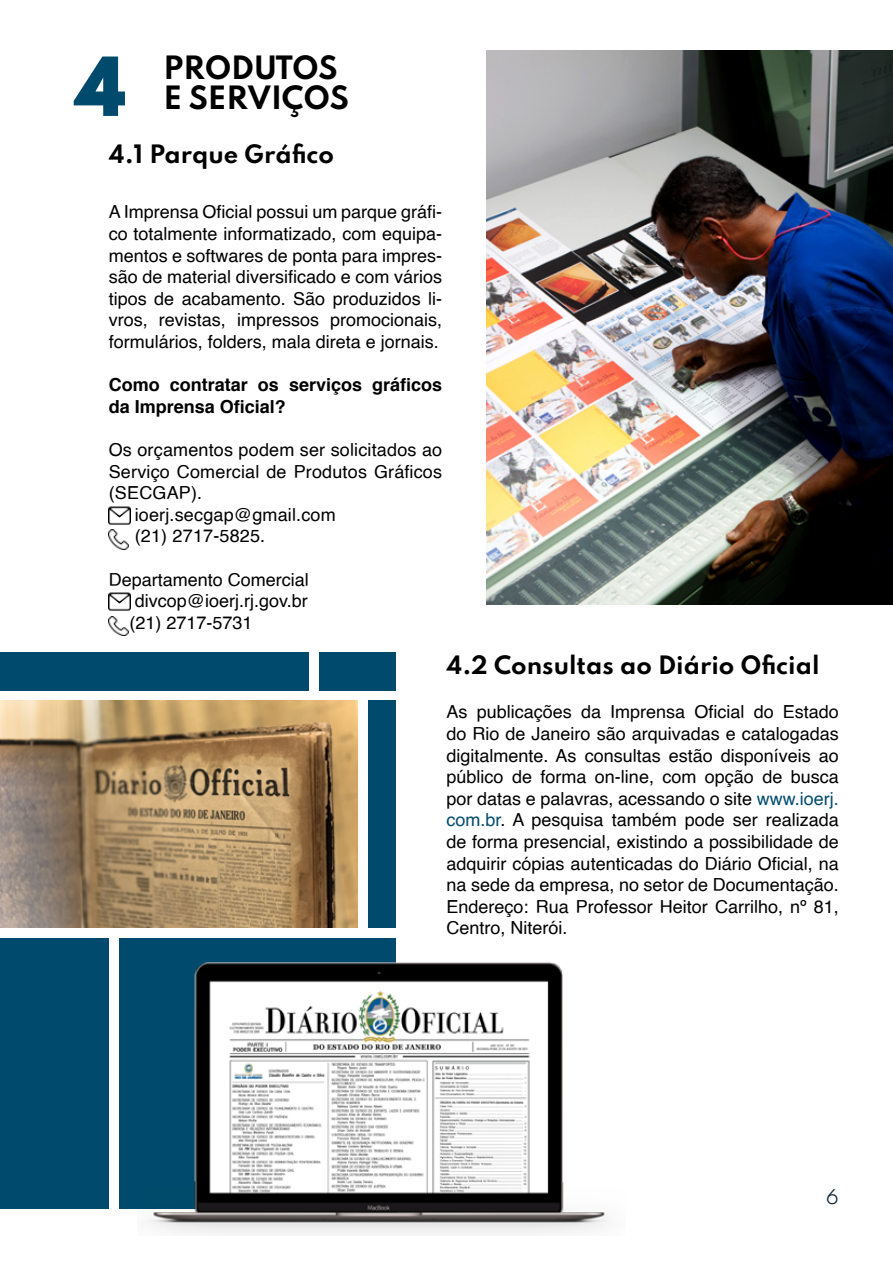
<style>
.page{position:relative;width:893px;height:1263px;background:#fff}
.page>*{position:absolute;margin:0;border:0;box-sizing:border-box;transform-origin:0 0}
.t1{font:900 72px "Spartan";color:#004b6d}
.t2{font:700 28.5px "Spartan";letter-spacing:-.01em;color:#000}
.t3{font:700 22.5px "Spartan";color:#000}
.t4{font:18px/21.6px "Helvetica";color:#000;text-align:justify}
.t5{font:700 18px/21.6px "Helvetica";color:#000}
.t6{font:18px "Spartan";color:#15293c}
.s1{color:#004b6d}
</style>
<div class="page">
<img style="left:487px;top:50px;width:406px;height:554px">
<div style="left:0;top:652px;width:308px;height:38px;background:#004b6d"></div>
<div style="left:319px;top:652px;width:76px;height:38px;background:#004b6d"></div>
<img style="left:0;top:700px;width:357px;height:228px">
<div style="left:368px;top:700px;width:27px;height:228px;background:#004b6d"></div>
<div style="left:0;top:938px;width:109px;height:270px;background:#004b6d"></div>
<div style="left:119px;top:938px;width:276px;height:270px;background:#004b6d"></div>
<img style="left:137px;top:949px;width:471px;height:285px">
<img style="left:109px;top:506px;width:21px;height:19px">
<img style="left:109px;top:592px;width:21px;height:19px">
<img style="left:109px;top:530px;width:19px;height:19px">
<img style="left:109px;top:616px;width:19px;height:19px">
<h2 class="t2" style="left:164px;top:46px;width:176px">PRODUTOS</h2>
<h1 class="t1" style="left:75px;top:33px;width:54px">4</h1>
<h2 class="t2" style="left:164px;top:76px;width:187px">E SERVIÇOS</h2>
<p class="t3" style="left:109px;top:137px;width:227px">4.1 Parque Gráfico</p>
<p class="t4" style="left:109px;top:202px;width:335px">A Imprensa Oficial possui um parque gráfi&shy;co totalmente informatizado, com equipa&shy;mentos e softwares de ponta para impres&shy;são de material diversificado e com vários tipos de acabamento. São produzidos li&shy;vros, revistas, impressos promocionais, formulários, folders, mala direta e jornais.</p>
<p class="t5" style="left:109px;top:374px;width:335px">Como contratar os serviços gráficos da Imprensa Oficial?</p>
<p class="t4" style="left:109px;top:439px;width:335px">Os orçamentos podem ser solicitados ao</p>
<p class="t4" style="left:109px;top:461px;width:335px">Serviço Comercial de Produtos Gráficos</p>
<p class="t4" style="left:109px;top:483px;width:95px">(SECGAP).</p>
<p class="t4" style="left:135px;top:504px;width:203px">ioerj.secgap@gmail.com</p>
<p class="t4" style="left:135px;top:526px;width:132px">(21) 2717-5825.</p>
<p class="t4" style="left:129px;top:569px;width:181px;text-indent:-21px">Departamento Comercial divcop@ioerj.rj.gov.br (21) 2717-5731</p>
<p class="t3" style="left:446px;top:648px;width:374px">4.2 Consultas ao Diário Oficial</p>
<p class="t4" style="left:446px;top:702px;width:394px">As publicações da Imprensa Oficial do Estado do Rio de Janeiro são arquivadas e catalogadas digitalmente. As consultas estão disponíveis ao público de forma on-line, com opção de busca por datas e palavras, acessando o site <span class="s1">www.ioerj. com.br</span>. A pesquisa também pode ser realizada de forma presencial, existindo a possibilidade de adquirir cópias autenticadas do Diário Oficial, na na sede da empresa, no setor de Documentação.<br>Endereço: Rua Professor Heitor Carrilho, nº 81, Centro, Niterói.</p>
<p class="t6" style="left:826px;top:1183px;width:15px">6</p>
</div>
